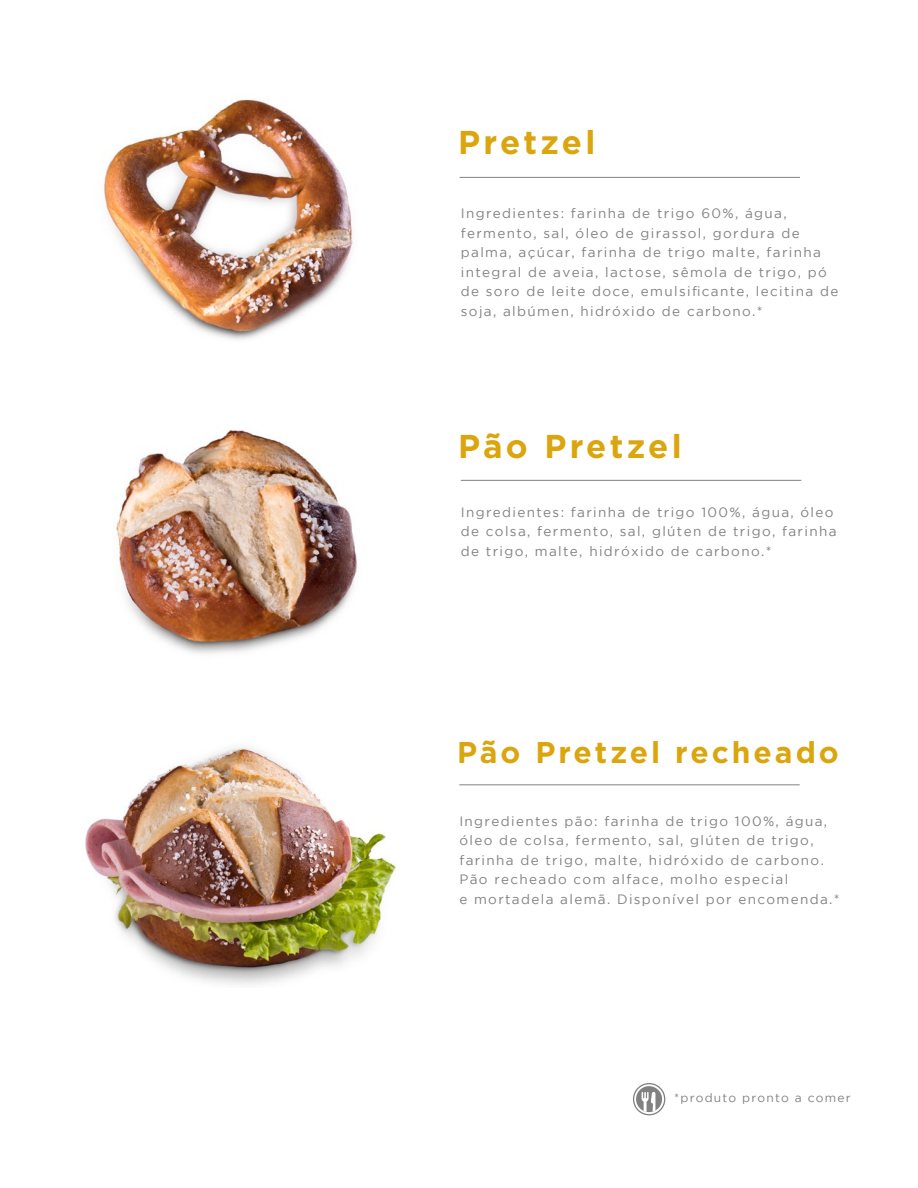
<style>
.page{position:relative;width:918px;height:1188px;background:#fff}
.page>*{position:absolute;margin:0;border:0;box-sizing:border-box;transform-origin:0 0}
.t1{font:700 33px "Gotham";letter-spacing:.1em;color:#dba50d}
.t2{font:700 30px "Gotham";letter-spacing:.1em;color:#dba50d}
.t3{font:13.5px/19.5px "Gotham";letter-spacing:.1em;color:#808180}
.t4{font:12px "Gotham";letter-spacing:.1em;color:#808180}
</style>
<div class="page">
<img style="left:116px;top:430px;width:242px;height:224px">
<img style="left:103px;top:99px;width:252px;height:241px">
<hr style="left:460px;top:177px;width:340px;height:1px;background:#808180">
<hr style="left:461px;top:480px;width:340px;height:1px;background:#808180">
<img style="left:85px;top:746px;width:311px;height:239px">
<hr style="left:459px;top:784px;width:341px;height:1px;background:#808180">
<svg style="left:633px;top:1083px;width:32px;height:32px"></svg>
<h1 class="t1" style="left:458px;top:120px;width:139px">Pretzel</h1>
<p class="t3" style="left:461px;top:204px;width:379px">Ingredientes: farinha de trigo 60%, água, fermento, sal, óleo de girassol, gordura de palma, açúcar, farinha de trigo malte, farinha integral de aveia, lactose, sêmola de trigo, pó de soro de leite doce, emulsificante, lecitina de soja, albúmen, hidróxido de carbono.*</p>
<h1 class="t1" style="left:458px;top:425px;width:225px">Pão Pretzel</h1>
<p class="t3" style="left:461px;top:502px;width:377px">Ingredientes: farinha de trigo 100%, água, óleo de colsa, fermento, sal, glúten de trigo, farinha de trigo, malte, hidróxido de carbono.*</p>
<h2 class="t2" style="left:457px;top:732px;width:383px">Pão Pretzel recheado</h2>
<p class="t3" style="left:459px;top:811px;width:382px">Ingredientes pão: farinha de trigo 100%, água, óleo de colsa, fermento, sal, glúten de trigo, farinha de trigo, malte, hidróxido de carbono.<br>Pão recheado com alface, molho especial<br>e mortadela alemã. Disponível por encomenda.*</p>
<p class="t4" style="left:674px;top:1091px;width:178px">*produto pronto a comer</p>
</div>
